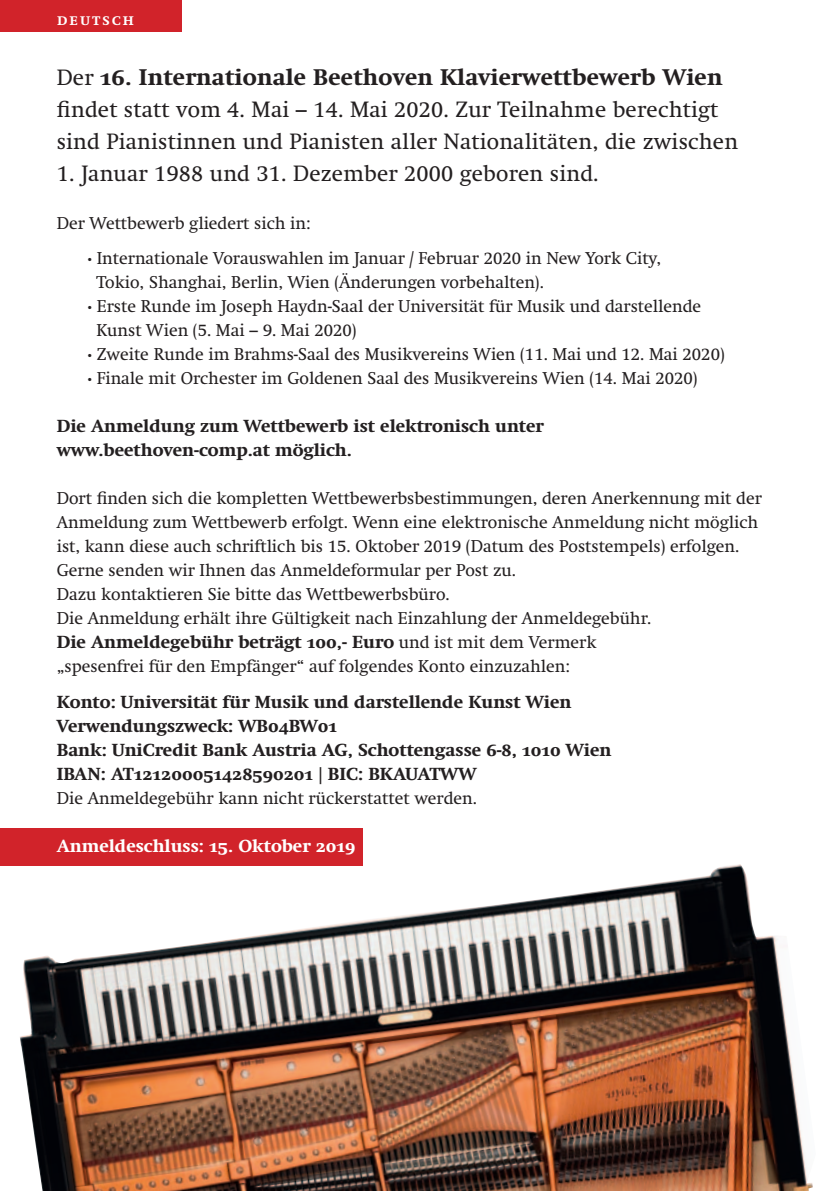
<style>
.page{position:relative;width:828px;height:1191px;background:#fff}
.page>*{position:absolute;margin:0;border:0;box-sizing:border-box;transform-origin:0 0}
.t1{font:22px/32px "Swift";letter-spacing:.01em;color:#231f20}
.t2{font:17px/24px "Swift";color:#231f20}
.t3{font:800 17px/24px "Swift";color:#231f20}
.t4{font:800 17px "Swift";color:#fff}
.t5{font:16px "Swift Bold SC";letter-spacing:.1em;color:#fff}
.s1{font-weight:800}
</style>
<div class="page">
<div style="left:0;top:828px;width:362px;height:37px;background:#d1232a"></div>
<div style="left:0;top:0;width:181px;height:32px;background:#d1232a"></div>
<img style="left:20px;top:864px;width:793px;height:327px">
<p class="t5" style="left:57px;top:10px;width:79px">deutsch</p>
<p class="t1" style="left:57px;top:61px;width:683px">Der <span class="s1">16. Internationale Beethoven Klavierwettbewerb Wien </span>findet statt vom 4. Mai – 14. Mai 2020. Zur Teilnahme berechtigt sind Pianistinnen und Pianisten aller Nationalitäten, die zwischen</p>
<p class="t1" style="left:57px;top:157px;width:543px">1. Januar 1988 und 31. Dezember 2000 geboren sind.</p>
<p class="t2" style="left:97px;top:205px;width:566px;line-height:35.4px;text-indent:-40px">Der Wettbewerb gliedert sich in:<br>Internationale Vorauswahlen im Januar / Februar 2020 in New York City,</p>
<p class="t2" style="left:96px;top:270px;width:630px">Tokio, Shanghai, Berlin, Wien (Änderungen vorbehalten).<br>Erste Runde im Joseph Haydn-Saal der Universität für Musik und darstellende Kunst Wien (5. Mai – 9. Mai 2020)<br>Zweite Runde im Brahms-Saal des Musikvereins Wien (11. Mai und 12. Mai 2020)<br>Finale mit Orchester im Goldenen Saal des Musikvereins Wien (14. Mai 2020)</p>
<p class="t3" style="left:57px;top:414px;width:488px">Die Anmeldung zum Wettbewerb ist elektronisch unter www.beethoven-comp.at möglich.</p>
<p class="t2" style="left:57px;top:486px;width:706px">Dort finden sich die kompletten Wettbewerbsbestimmungen, deren Anerkennung mit der Anmeldung zum Wettbewerb erfolgt. Wenn eine elektronische Anmeldung nicht möglich ist, kann diese auch schriftlich bis 15. Oktober 2019 (Datum des Poststempels) erfolgen.<br>Gerne senden wir Ihnen das Anmeldeformular per Post zu.<br>Dazu kontaktieren Sie bitte das Wettbewerbsbüro.<br>Die Anmeldung erhält ihre Gültigkeit nach Einzahlung der Anmeldegebühr.<br><span class="s1">Die Anmeldegebühr beträgt 100,- Euro</span> und ist mit dem Vermerk<br>„spesenfrei für den Empfänger“ auf folgendes Konto einzuzahlen:</p>
<p class="t3" style="left:57px;top:690px;width:556px">Konto: Universität für Musik und darstellende Kunst Wien Verwendungszweck: WB04BW01<br>Bank: UniCredit Bank Austria AG, Schottengasse 6-8, 1010 Wien IBAN: AT121200051428590201 | BIC: BKAUATWW</p>
<p class="t2" style="left:57px;top:786px;width:422px">Die Anmeldegebühr kann nicht rückerstattet werden.</p>
<p class="t4" style="left:57px;top:835px;width:300px">Anmeldeschluss: 15. Oktober 2019</p>
</div>
